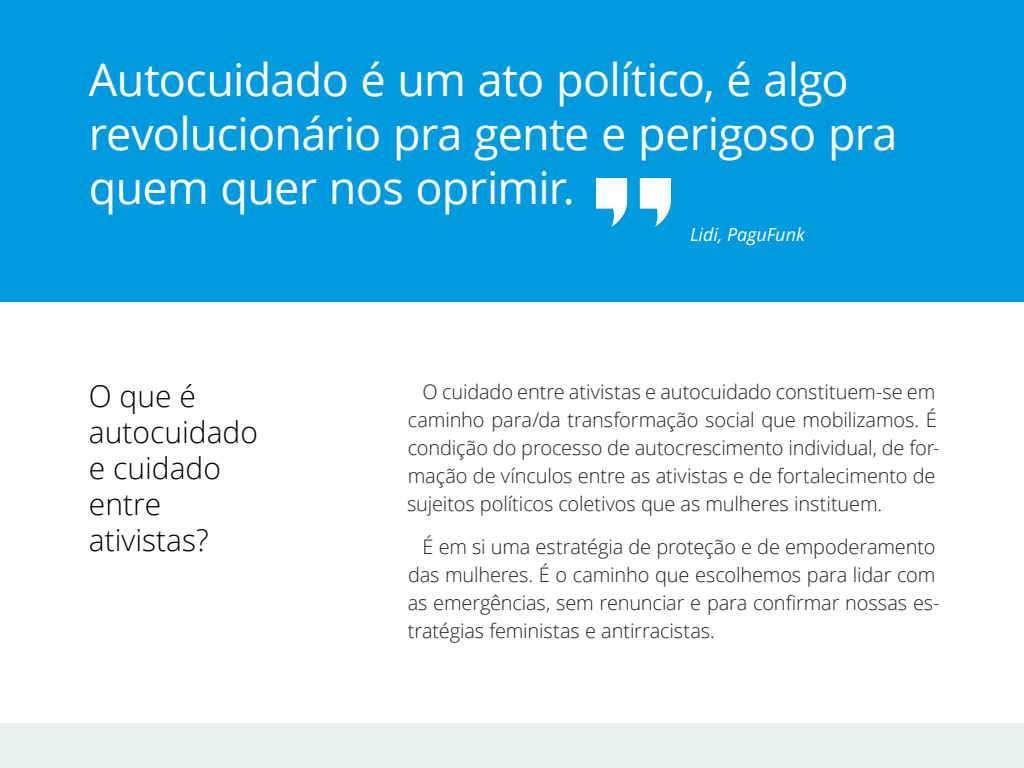
<style>
.page{position:relative;width:1024px;height:768px;background:#fff}
.page>*{position:absolute;margin:0;border:0;box-sizing:border-box;transform-origin:0 0}
.Destaque_menor{font:45px/54px "Open Sans";letter-spacing:-.015em;color:#fff}
.Título{font:300 30px/36px "Open Sans";color:#000}
.Bloco_de_texto{font:300 20px/28px "Open Sans";letter-spacing:-.005em;color:#212121}
.referencia{font:italic 18px "Open Sans";color:#fff}
</style>
<div class="page">
<div style="left:0;top:0;width:1024px;height:302px;background:#009ade"></div>
<svg style="left:640px;top:178px;width:31px;height:49px"></svg>
<svg style="left:596px;top:178px;width:31px;height:49px"></svg>
<div style="left:0;top:723px;width:1024px;height:45px;background:#ebf0f1"></div>
<p class="Destaque_menor" style="left:89px;top:52px;width:810px">Autocuidado é um ato político, é algo revolucionário pra gente e perigoso pra quem quer nos oprimir.</p>
<p class="referencia" style="left:690px;top:222px;width:116px">Lidi, PaguFunk</p>
<p class="Título" style="left:89px;top:377px;width:171px">O que é autocuidado e cuidado entre ativistas?</p>
<p class="Bloco_de_texto" style="left:407px;top:378px;width:534px;text-indent:15px">O cuidado entre ativistas e autocuidado constituem-se em caminho para/da transformação social que mobilizamos. É condição do processo de autocrescimento individual, de for&shy;mação de vínculos entre as ativistas e de fortalecimento de sujeitos políticos coletivos que as mulheres instituem.</p>
<p class="Bloco_de_texto" style="left:408px;top:533px;width:533px;text-indent:15px">É em si uma estratégia de proteção e de empoderamento das mulheres. É o caminho que escolhemos para lidar com as emergências, sem renunciar e para confirmar nossas es&shy;tratégias feministas e antirracistas.</p>
</div>
